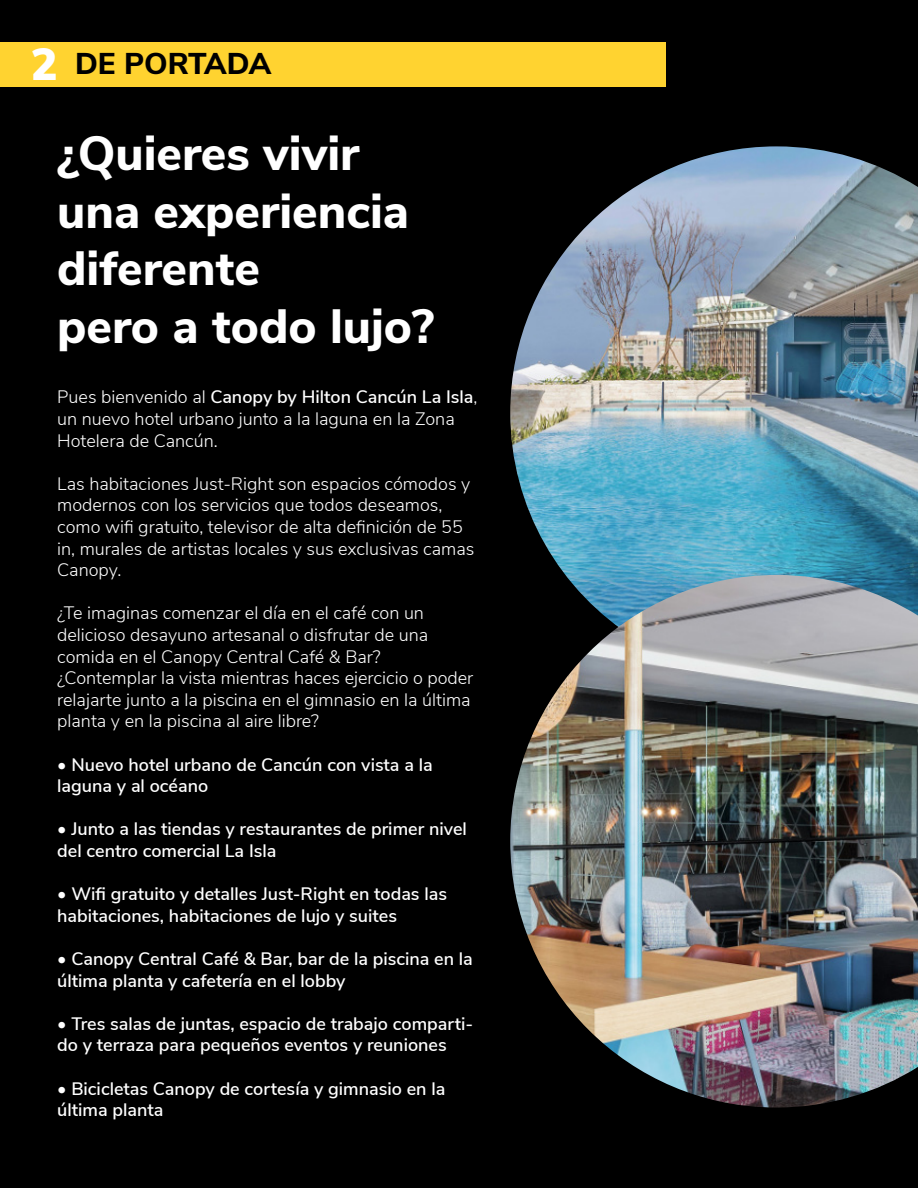
<style>
.page{position:relative;width:918px;height:1188px;background:#000}
.page>*{position:absolute;margin:0;border:0;box-sizing:border-box;transform-origin:0 0}
.t1{font:800 48px/57.6px "Nunito Sans";color:#fff}
.t2{font:800 30px "Nunito Sans";color:#000}
.t3{font:300 18px/21.6px "Nunito Sans";color:#fff}
.t4{font:600 18px/21.6px "Nunito Sans";color:#fff}
.s1{font-weight:900;font-size:45px;color:#fff}
.s2{font-weight:600}
.s3{font-weight:300}
</style>
<div class="page">
<div style="left:0;top:42px;width:666px;height:44px;background:#ffd330"></div>
<img style="left:510px;top:146px;width:408px;height:429px">
<img style="left:510px;top:575px;width:408px;height:533px">
<h2 class="t2" style="left:31px;top:41px;width:242px"><span class="s1">2</span> DE PORTADA</h2>
<h1 class="t1" style="left:57px;top:122px;width:378px">¿Quieres vivir una experiencia diferente<br>pero a todo lujo?</h1>
<p class="t3" style="left:57px;top:385px;width:422px">Pues bienvenido al <span class="s2">Canopy by Hilton Cancún La Isla</span>, un nuevo hotel urbano junto a la laguna en la Zona<br>Hotelera de Cancún.</p>
<p class="t3" style="left:57px;top:472px;width:419px">Las habitaciones Just-Right son espacios cómodos y modernos con los servicios que todos deseamos, como wifi gratuito, televisor de alta definición de 55 in, murales de artistas locales y sus exclusivas camas Canopy.</p>
<p class="t3" style="left:57px;top:601px;width:418px">¿Te imaginas comenzar el día en el café con un delicioso desayuno artesanal o disfrutar de una comida en el Canopy Central Café &amp; Bar? ¿Contemplar la vista mientras haces ejercicio o poder relajarte junto a la piscina en el gimnasio en la última planta y en la piscina al aire libre?</p>
<p class="t4" style="left:57px;top:752px;width:377px"><span class="s3">•</span> Nuevo hotel urbano de Cancún con vista a la laguna y al océano</p>
<p class="t4" style="left:57px;top:817px;width:411px">• Junto a las tiendas y restaurantes de primer nivel del centro comercial La Isla</p>
<p class="t4" style="left:57px;top:882px;width:391px">• Wifi gratuito y detalles Just-Right en todas las habitaciones, habitaciones de lujo y suites</p>
<p class="t4" style="left:57px;top:947px;width:417px">• Canopy Central Café &amp; Bar, bar de la piscina en la última planta y cafetería en el lobby</p>
<p class="t4" style="left:57px;top:1012px;width:418px">• Tres salas de juntas, espacio de trabajo comparti&shy;do y terraza para pequeños eventos y reuniones</p>
<p class="t4" style="left:57px;top:1076px;width:390px">• Bicicletas Canopy de cortesía y gimnasio en la última planta</p>
</div>
